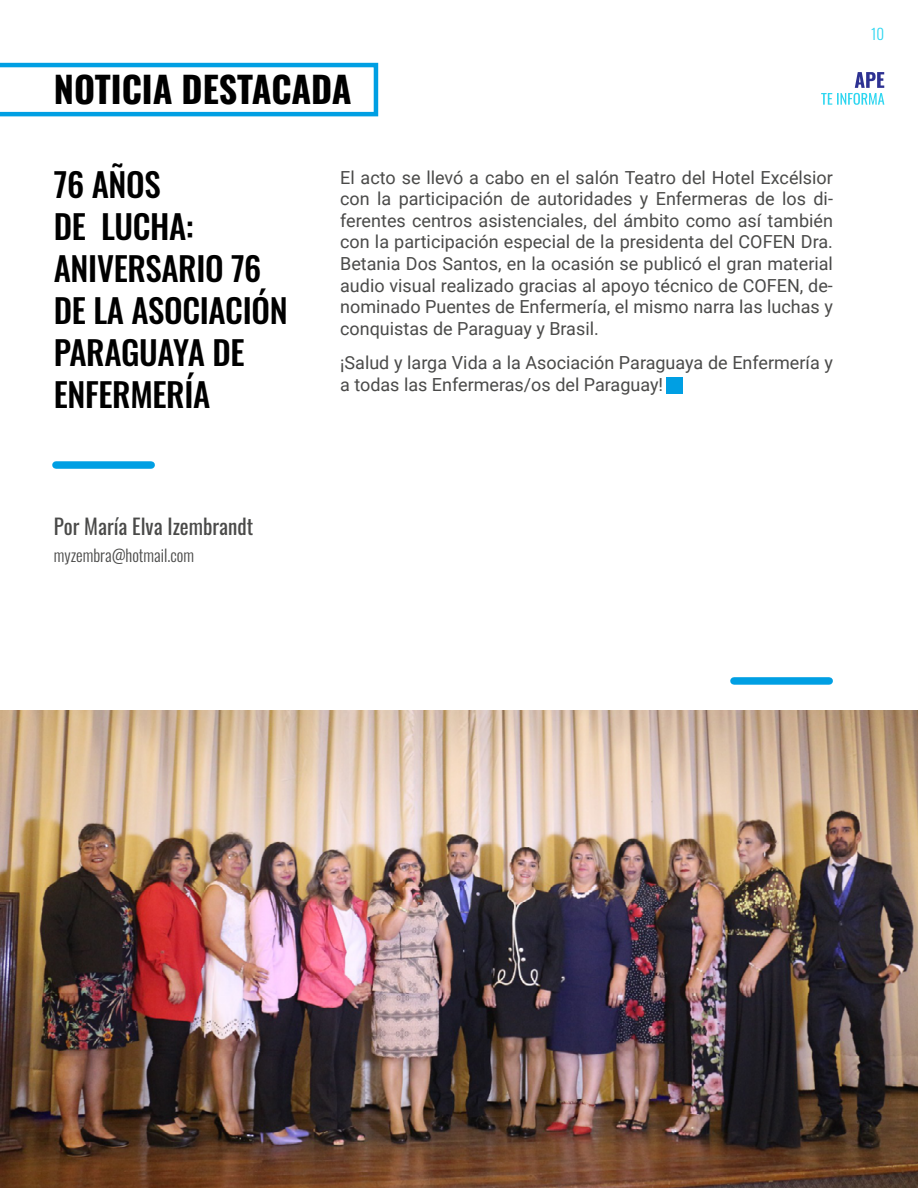
<style>
.page{position:relative;width:918px;height:1188px;background:#fff}
.page>*{position:absolute;margin:0;border:0;box-sizing:border-box;transform-origin:0 0}
.t1{font:700 36px "Oswald";color:#000}
.t2{font:500 33px/42px "Oswald";letter-spacing:-.01em;color:#000}
.t3{font:21px "Oswald";color:#4a4a49}
.t4{font:18px/21.6px "Roboto";color:#4a4a49;text-align:justify}
.t5{font:300 16.5px "Oswald";color:#4a4a49}
.t6{font:300 15px "Oswald";color:#2dd6f0}
</style>
<div class="page">
<svg style="left:821px;top:72px;width:63px;height:33px"></svg>
<svg style="left:0;top:63px;width:378px;height:53px"></svg>
<div style="left:56px;top:461px;width:95px;height:8px;background:#009fe3"></div>
<img style="left:0;top:711px;width:918px;height:477px">
<div style="left:734px;top:677px;width:95px;height:8px;background:#009fe3"></div>
<div style="left:666px;top:377px;width:17px;height:16px;background:#009fe3"></div>
<h1 class="t1" style="left:54px;top:57px;width:299px">NOTICIA DESTACADA</h1>
<h2 class="t2" style="left:54px;top:160px;width:235px">76 AÑOS<br>DE LUCHA:<br>ANIVERSARIO 76<br>DE LA ASOCIACIÓN<br>PARAGUAYA DE<br>ENFERMERÍA</h2>
<p class="t4" style="left:340px;top:166px;width:494px">El acto se llevó a cabo en el salón Teatro del Hotel Excélsior con la participación de autoridades y Enfermeras de los di&shy;ferentes centros asistenciales, del ámbito como así también con la participación especial de la presidenta del COFEN Dra.<br>Betania Dos Santos, en la ocasión se publicó el gran material audio visual realizado gracias al apoyo técnico de COFEN, de&shy;nominado Puentes de Enfermería, el mismo narra las luchas y conquistas de Paraguay y Brasil.</p>
<p class="t4" style="left:340px;top:351px;width:494px">¡Salud y larga Vida a la Asociación Paraguaya de Enfermería y a todas las Enfermeras/os del Paraguay!</p>
<p class="t6" style="left:871px;top:21px;width:15px">10</p>
<p class="t3" style="left:54px;top:508px;width:201px">Por María Elva Izembrandt</p>
<p class="t5" style="left:54px;top:540px;width:142px">myzembra@hotmail.com</p>
</div>
